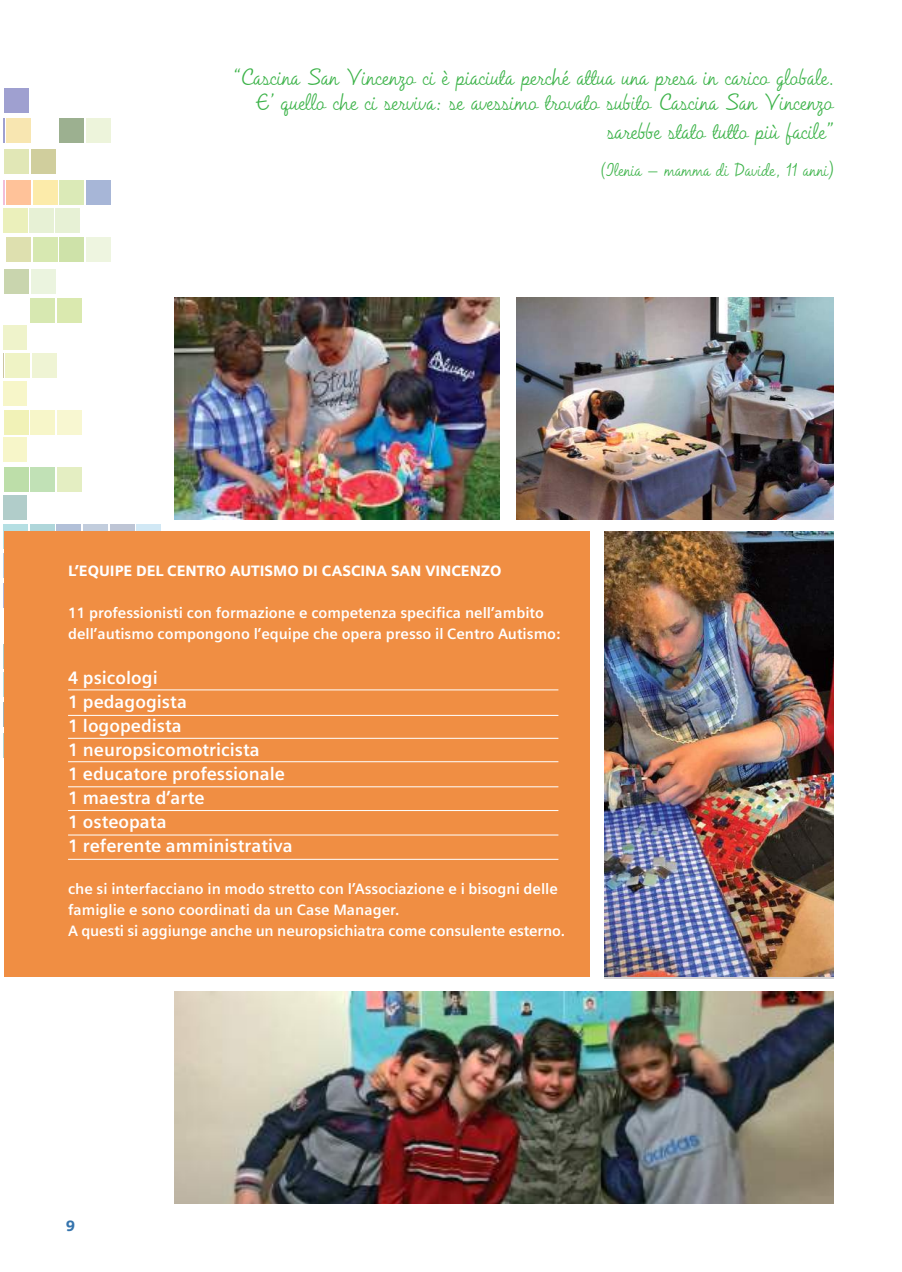
<style>
.page{position:relative;width:902px;height:1272px;background:#fff}
.page>*{position:absolute;margin:0;border:0;box-sizing:border-box;transform-origin:0 0}
.t1{font:21px/25.2px "Vandyke";color:#3ab247;text-align:right}
.t2{font:700 18px/24px "Siemens Sans";color:#fff}
.t3{font:16.5px "Vandyke";color:#3ab247}
.t4{font:700 15px/21px "Siemens Sans";color:#fff}
.t5{font:900 15px "Siemens Sans";color:#fff}
.t6{font:900 15px "Siemens Slab";color:#3574ad}
.s1{font-size:18px}
</style>
<div class="page">
<div style="left:3px;top:733px;width:23px;height:25px;background:#b0d1d0"></div>
<div style="left:3px;top:701px;width:25px;height:25px;background:#a0b5ba"></div>
<div style="left:3px;top:672px;width:21px;height:25px;background:#b2dbdf"></div>
<div style="left:3px;top:644px;width:25px;height:25px;background:#adcacb"></div>
<div style="left:3px;top:582px;width:25px;height:25px;background:#afb9da"></div>
<div style="left:3px;top:553px;width:23px;height:25px;background:#b7cfe4"></div>
<div style="left:3px;top:524px;width:25px;height:24px;background:#b5dfe3"></div>
<div style="left:30px;top:524px;width:25px;height:24px;background:#afd6da"></div>
<div style="left:56px;top:524px;width:25px;height:24px;background:#b2c0d8"></div>
<div style="left:83px;top:524px;width:25px;height:24px;background:#c2cddd"></div>
<div style="left:110px;top:524px;width:24px;height:24px;background:#bec5d5"></div>
<div style="left:136px;top:524px;width:25px;height:24px;background:#d1e8f5"></div>
<div style="left:57px;top:298px;width:24px;height:25px;background:#dae9af"></div>
<div style="left:30px;top:298px;width:25px;height:25px;background:#d7e8b1"></div>
<div style="left:3px;top:325px;width:23px;height:25px;background:#eff3cb"></div>
<div style="left:32px;top:353px;width:25px;height:25px;background:#eff4d4"></div>
<div style="left:5px;top:353px;width:25px;height:25px;background:#eff3c5"></div>
<svg style="left:3px;top:353px;width:1px;height:25px"></svg>
<div style="left:3px;top:381px;width:23px;height:25px;background:#f7f6c9"></div>
<div style="left:57px;top:410px;width:24px;height:25px;background:#f8f7d1"></div>
<div style="left:30px;top:410px;width:25px;height:25px;background:#f7f6c9"></div>
<div style="left:4px;top:410px;width:24px;height:25px;background:#f1f2b7"></div>
<div style="left:3px;top:437px;width:23px;height:25px;background:#f7f6c9"></div>
<div style="left:57px;top:466px;width:24px;height:25px;background:#e4eec2"></div>
<div style="left:30px;top:466px;width:25px;height:25px;background:#c1e1b6"></div>
<div style="left:4px;top:466px;width:24px;height:25px;background:#bddea9"></div>
<div style="left:3px;top:494px;width:23px;height:25px;background:#b1cdca"></div>
<div style="left:4px;top:269px;width:25px;height:24px;background:#c9d5ae"></div>
<div style="left:31px;top:269px;width:25px;height:24px;background:#ebf4df"></div>
<div style="left:6px;top:237px;width:25px;height:25px;background:#dee0af"></div>
<div style="left:33px;top:237px;width:25px;height:25px;background:#d7e8b1"></div>
<div style="left:59px;top:237px;width:25px;height:25px;background:#cee2a9"></div>
<div style="left:86px;top:237px;width:25px;height:25px;background:#eef5e0"></div>
<div style="left:3px;top:208px;width:24px;height:24px;background:#ebf0bb"></div>
<div style="left:29px;top:208px;width:25px;height:24px;background:#e7f1d5"></div>
<div style="left:55px;top:208px;width:25px;height:24px;background:#e7f1d5"></div>
<hr style="left:3px;top:180px;width:2px;height:24px;background:#f2bed8">
<div style="left:6px;top:180px;width:25px;height:24px;background:#ffc299"></div>
<div style="left:33px;top:180px;width:25px;height:24px;background:#fcebaa"></div>
<div style="left:59px;top:180px;width:25px;height:24px;background:#dbeab7"></div>
<div style="left:86px;top:180px;width:25px;height:24px;background:#a7b6d7"></div>
<div style="left:4px;top:150px;width:25px;height:24px;background:#e1e7b6"></div>
<div style="left:31px;top:150px;width:25px;height:24px;background:#d0ce9d"></div>
<hr style="left:3px;top:118px;width:2px;height:25px;background:#9fa0d0">
<div style="left:6px;top:118px;width:25px;height:25px;background:#f8e6b1"></div>
<div style="left:59px;top:118px;width:25px;height:25px;background:#9cb090"></div>
<div style="left:86px;top:118px;width:25px;height:25px;background:#edf4db"></div>
<div style="left:4px;top:89px;width:25px;height:24px;background:#9fa0d0"></div>
<div style="left:4px;top:532px;width:585px;height:444px;background:#f08e43"></div>
<hr style="left:68px;top:689px;width:490px;height:1px;background:#fff">
<hr style="left:68px;top:715px;width:490px;height:1px;background:#fff">
<hr style="left:68px;top:738px;width:490px;height:1px;background:#fff">
<hr style="left:68px;top:761px;width:490px;height:1px;background:#fff">
<hr style="left:68px;top:786px;width:490px;height:1px;background:#fff">
<hr style="left:68px;top:810px;width:490px;height:1px;background:#fff">
<hr style="left:68px;top:834px;width:490px;height:1px;background:#fff">
<hr style="left:68px;top:859px;width:490px;height:1px;background:#fff">
<img style="left:604px;top:531px;width:229px;height:445px">
<img style="left:174px;top:991px;width:659px;height:212px">
<img style="left:517px;top:298px;width:316px;height:221px">
<img style="left:174px;top:298px;width:326px;height:221px">
<h1 class="t1" style="left:234px;top:64px;width:601px">“Cascina San Vincenzo ci è piaciuta perché attua una presa in carico globale.<br>E’ quello che ci serviva: se avessimo trovato subito Cascina San Vincenzo</h1>
<h1 class="t1" style="left:607px;top:118px;width:228px">sarebbe stato tutto più facile”</h1>
<p class="t3" style="left:600px;top:158px;width:234px">(Ilenia – mamma di Davide, 11 anni<span class="s1">)</span></p>
<p class="t5" style="left:68px;top:562px;width:435px">L’EQUIPE DEL CENTRO AUTISMO DI CASCINA SAN VINCENZO</p>
<p class="t4" style="left:68px;top:602px;width:494px">11 professionisti con formazione e competenza specifica nell’ambito dell’autismo compongono l’equipe che opera presso il Centro Autismo:</p>
<p class="t2" style="left:68px;top:665px;width:226px">4 psicologi<br>1 pedagogista<br>1 logopedista<br>1 neuropsicomotricista<br>1 educatore professionale<br>1 maestra d’arte<br>1 osteopata<br>1 referente amministrativa</p>
<p class="t4" style="left:68px;top:878px;width:498px">che si interfacciano in modo stretto con l’Associazione e i bisogni delle famiglie e sono coordinati da un Case Manager.<br>A questi si aggiunge anche un neuropsichiatra come consulente esterno.</p>
<p class="t6" style="left:66px;top:1217px;width:11px">9</p>
</div>
